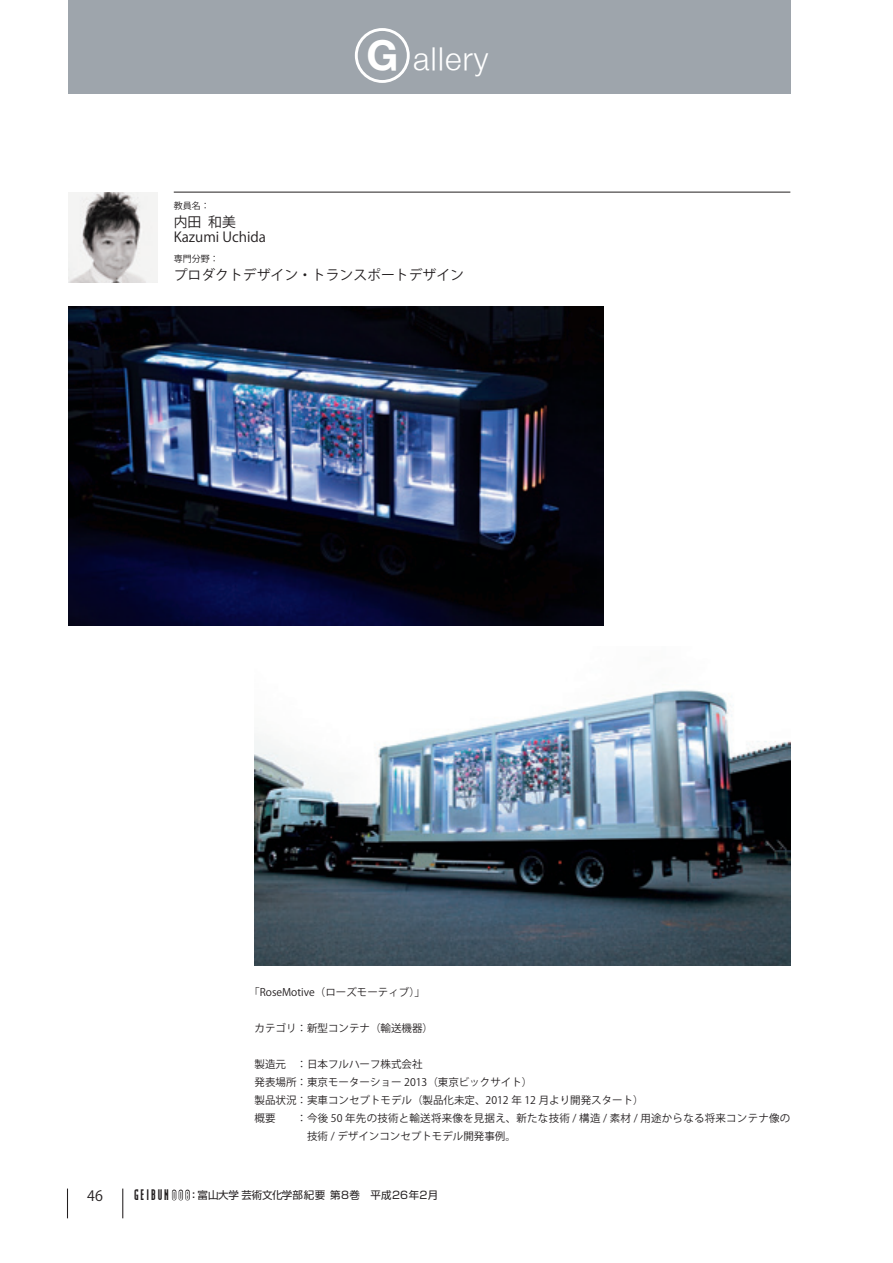
<style>
.page{position:relative;width:893px;height:1263px;background:#fff}
.page>*{position:absolute;margin:0;border:0;box-sizing:border-box;transform-origin:0 0}
.t1{font:31.5px "Helvetica Neue R Light";letter-spacing:.04em;color:#fff}
.t2{font:14.25px "Koz Go Std";color:#231f20}
.t3{font:13.8px/15.8px "Koz Go Std";color:#231f20}
.t4{font:10.5px "Koz Go Std";color:#231f20}
.t5{font:10.5px "Koz Go Std";letter-spacing:.02em;color:#231f20}
.t6{font:10.5px "Shin Go Pro";letter-spacing:.02em;color:#231f20}
.t7{font:9px "Koz Go Std";color:#231f20}
.s1{font-family:"Helvetica Neue R Bold";font-size:42.15px}
.s2{font-family:"Modula R Black";font-size:18px}
.s3{font-family:"Modula R Black";font-size:15.9px;color:#fff}
</style>
<div class="page">
<hr style="left:174px;top:192px;width:616px;height:1px;background:#231f20">
<div style="left:68px;top:0;width:722px;height:94px;background:#9ea5ac"></div>
<div style="left:355px;top:28px;width:55px;height:55px;border:3px solid #fff;border-radius:50%"></div>
<img style="left:68px;top:306px;width:536px;height:319px">
<img style="left:255px;top:689px;width:535px;height:276px">
<img style="left:68px;top:193px;width:89px;height:89px">
<hr style="left:67px;top:1188px;width:1px;height:30px;background:#231f20">
<hr style="left:122px;top:1188px;width:1px;height:30px;background:#231f20">
<svg style="left:171px;top:1189px;width:19px;height:12px"></svg>
<p class="t7" style="left:174px;top:200px;width:37px">教員名：</p>
<h3 class="t3" style="left:174px;top:214px;width:94px">内田和美<br>Kazumi Uchida</h3>
<p class="t7" style="left:174px;top:253px;width:46px">専門分野：</p>
<h1 class="t1" style="left:367px;top:39px;width:123px"><span class="s1">G</span> allery</h1>
<h3 class="t3" style="left:174px;top:267px;width:292px">プロダクトデザイン・トランスポートデザイン</h3>
<p class="t4" style="left:249px;top:985px;width:177px">「RoseMotive（ローズモーティブ）」</p>
<p class="t4" style="left:255px;top:1021px;width:180px">カテゴリ：新型コンテナ（輸送機器）</p>
<p class="t4" style="left:255px;top:1057px;width:170px">製造元　：日本フルハーフ株式会社</p>
<p class="t4" style="left:255px;top:1075px;width:279px">発表場所：東京モーターショー 2013（東京ビックサイト）</p>
<p class="t4" style="left:255px;top:1093px;width:391px">製品状況：実車コンセプトモデル（製品化未定、2012 年 12 月より開発スタート）</p>
<p class="t5" style="left:255px;top:1111px;width:537px">概要　　：今後 50 年先の技術と輸送将来像を見据え、新たな技術 / 構造 / 素材 / 用途からなる将来コンテナ像の</p>
<p class="t4" style="left:307px;top:1129px;width:210px">技術 / デザインコンセプトモデル開発事例。</p>
<h2 class="t2" style="left:87px;top:1187px;width:17px">46</h2>
<p class="t6" style="left:134px;top:1186px;width:306px"><span class="s2">GEIBUN</span> <span class="s3">008</span> <span class="s2">:</span> 富山大学芸術文化学部紀要　第8巻　平成26年2月</p>
</div>
